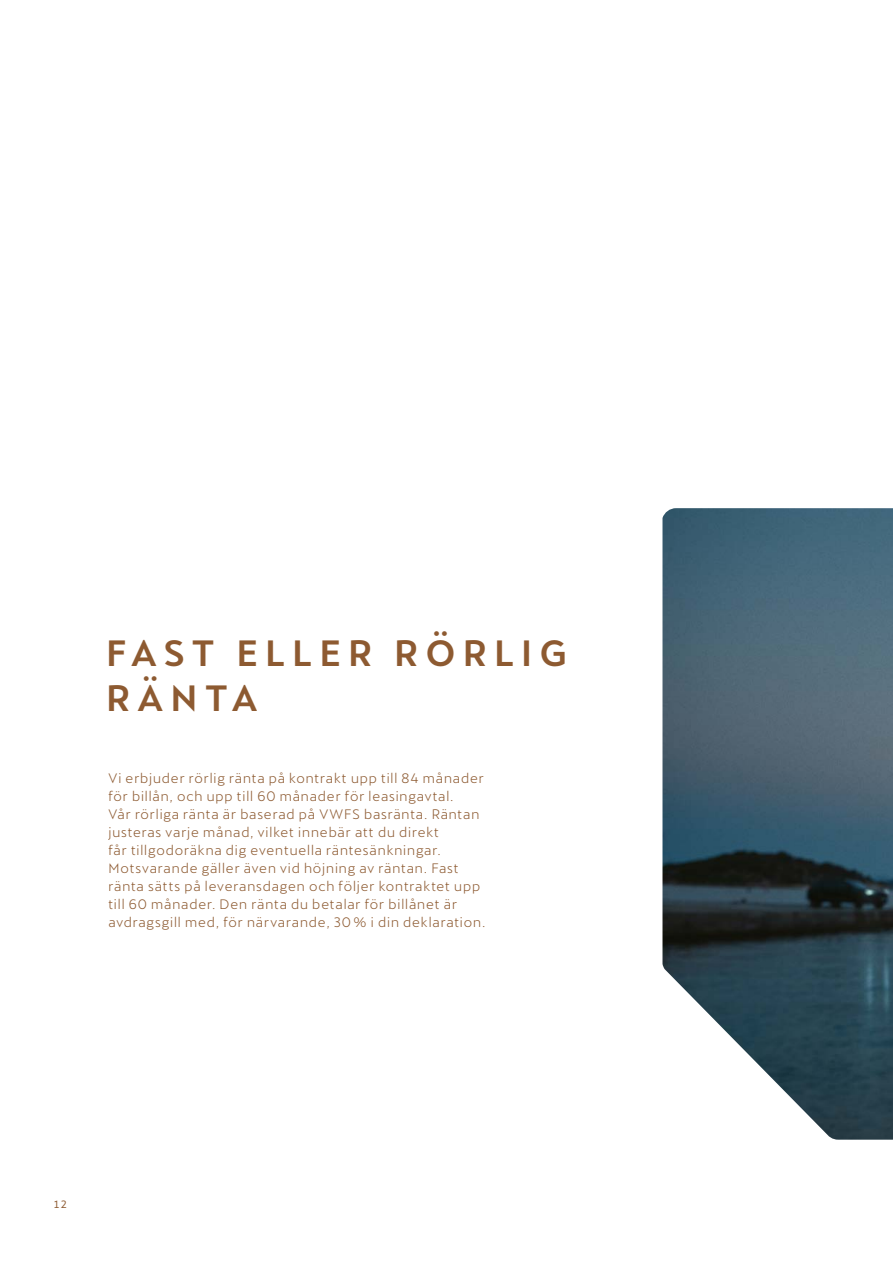
<style>
.page{position:relative;width:893px;height:1263px;background:#fff}
.page>*{position:absolute;margin:0;border:0;box-sizing:border-box;transform-origin:0 0}
.t1{font:500 36px/45px "Cupra";letter-spacing:.2em;color:#8d5a31}
.t2{font:13.5px/18px "Cupra";letter-spacing:.065em;color:#8d5a31}
.t3{font:10.5px "Cupra";color:#8d5a31}
</style>
<div class="page">
<img style="left:662px;top:508px;width:231px;height:632px">
<h1 class="t1" style="left:106px;top:631px;width:462px">FAST ELLER RÖRLIG<br>RÄNTA</h1>
<p class="t2" style="left:108px;top:767px;width:378px">Vi erbjuder rörlig ränta på kontrakt upp till 84 månader för billån, och upp till 60 månader för leasingavtal.<br>Vår rörliga ränta är baserad på VWFS basränta. Räntan justeras varje månad, vilket innebär att du direkt<br>får tillgodoräkna dig eventuella räntesänkningar.<br>Motsvarande gäller även vid höjning av räntan. Fast ränta sätts på leveransdagen och följer kontraktet upp till 60 månader. Den ränta du betalar för billånet är avdragsgill med, för närvarande, 30% i din deklaration.</p>
<p class="t3" style="left:54px;top:1194px;width:14px">12</p>
</div>
